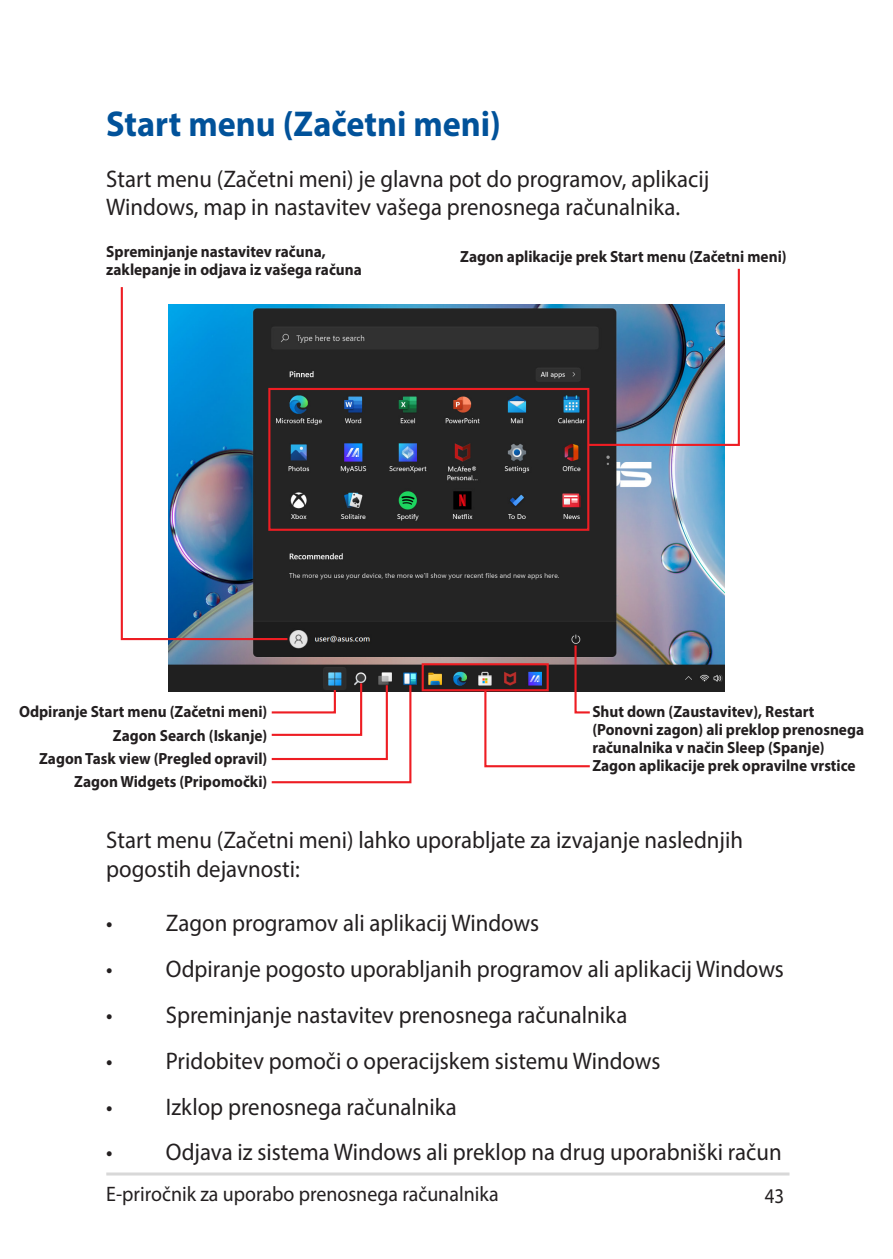
<style>
.page{position:relative;width:893px;height:1259px;background:#fff}
.page>*{position:absolute;margin:0;border:0;box-sizing:border-box;transform-origin:0 0}
.t1{font:700 36px "Myriad Pro";color:#01529a;scale:.95 1}
.t2{font:24px/28.8px "Myriad Pro";color:#231f20;scale:.95 1}
.t3{font:21px "Myriad Pro";color:#231f20;scale:.95 1}
.t4{font:21px "Myriad Pro";color:#231f20;scale:.9 1}
.t5{font:700 16.2px/18px "Myriad Pro";color:#231f20;scale:.94 1}
</style>
<div class="page">
<hr style="left:106px;top:1172px;width:683px;height:3px;background:#d8d8d8">
<img style="left:168px;top:304px;width:557px;height:387px">
<img style="left:586px;top:268px;width:154px;height:179px">
<div style="left:268px;top:388px;width:321px;height:143px;border:2px solid #ee1d23"></div>
<div style="left:422px;top:663px;width:127px;height:28px;border:2px solid #ee1d23"></div>
<svg style="left:270px;top:681px;width:142px;height:103px"></svg>
<svg style="left:120px;top:287px;width:170px;height:354px"></svg>
<svg style="left:483px;top:643px;width:109px;height:125px"></svg>
<h1 class="t1" style="left:106px;top:101px;width:417px">Start menu (Začetni meni)</h1>
<p class="t2" style="left:106px;top:164px;width:636px">Start menu (Začetni meni) je glavna pot do programov, aplikacij<br>Windows, map in nastavitev vašega prenosnega računalnika.</p>
<p class="t5" style="left:106px;top:242px;width:273px">Spreminjanje nastavitev računa, zaklepanje in odjava iz vašega računa</p>
<p class="t5" style="left:460px;top:247px;width:349px">Zagon aplikacije prek Start menu (Začetni meni)</p>
<p class="t5" style="left:19px;top:702px;width:266px">Odpiranje Start menu (Začetni meni)</p>
<p class="t5" style="left:39px;top:749px;width:244px">Zagon Task view (Pregled opravil)</p>
<p class="t5" style="left:113px;top:725px;width:166px">Zagon Search (Iskanje)</p>
<p class="t5" style="left:74px;top:772px;width:207px">Zagon Widgets (Pripomočki)</p>
<p class="t5" style="left:592px;top:702px;width:291px">Shut down (Zaustavitev), Restart (Ponovni zagon) ali preklop prenosnega računalnika v način Sleep (Spanje)<br>Zagon aplikacije prek opravilne vrstice</p>
<p class="t2" style="left:106px;top:825px;width:672px">Start menu (Začetni meni) lahko uporabljate za izvajanje naslednjih pogostih dejavnosti:</p>
<p class="t2" style="left:106px;top:908px;width:457px">• Zagon programov ali aplikacij Windows</p>
<p class="t2" style="left:106px;top:954px;width:715px">• Odpiranje pogosto uporabljanih programov ali aplikacij Windows</p>
<p class="t2" style="left:106px;top:1000px;width:550px">• Spreminjanje nastavitev prenosnega računalnika</p>
<p class="t2" style="left:106px;top:1045px;width:585px">• Pridobitev pomoči o operacijskem sistemu Windows</p>
<p class="t2" style="left:106px;top:1091px;width:370px">• Izklop prenosnega računalnika</p>
<p class="t2" style="left:106px;top:1137px;width:712px">• Odjava iz sistema Windows ali preklop na drug uporabniški račun</p>
<p class="t3" style="left:106px;top:1180px;width:415px">E-priročnik za uporabo prenosnega računalnika</p>
<p class="t4" style="left:765px;top:1182px;width:23px">43</p>
</div>
